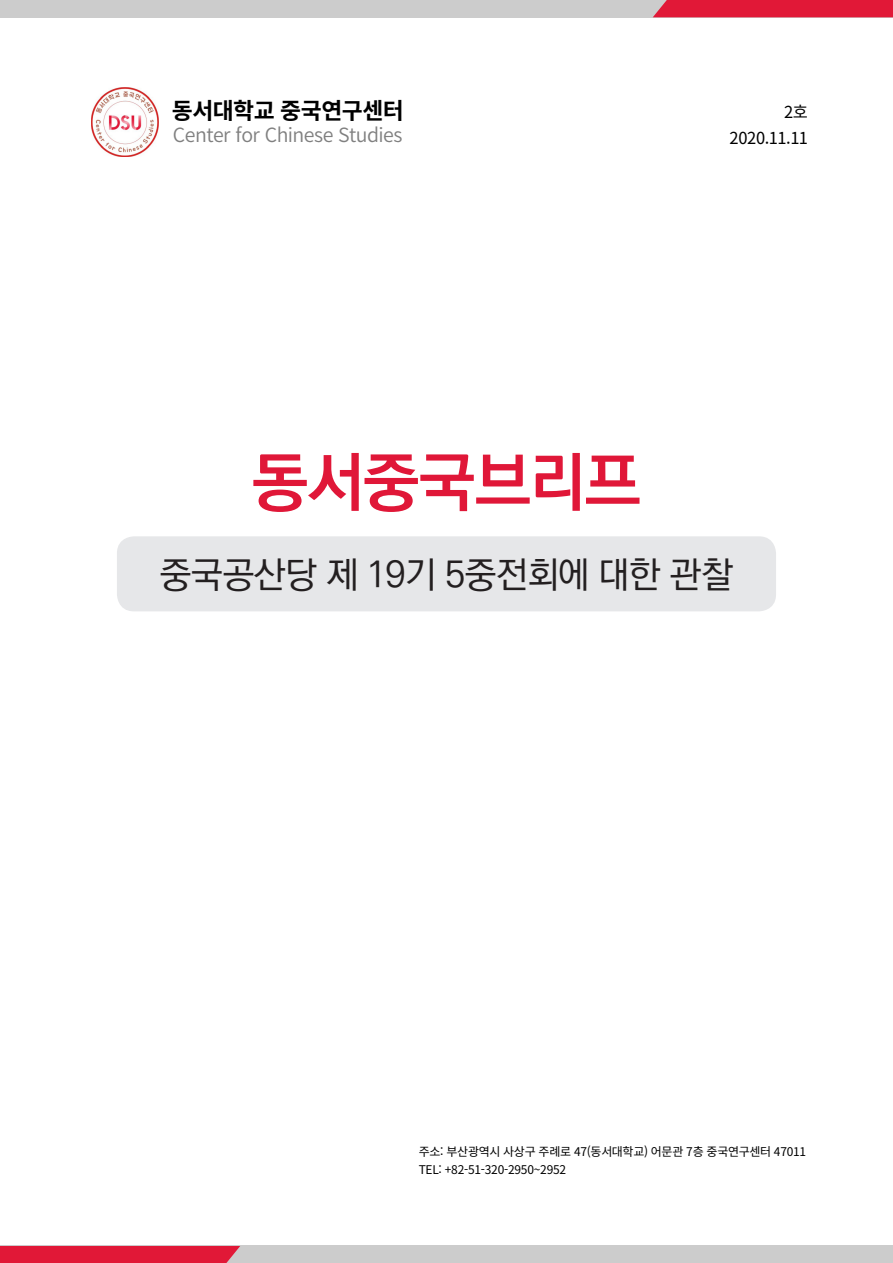
<style>
.page{position:relative;width:893px;height:1263px;background:#fff}
.page>*{position:absolute;margin:0;border:0;box-sizing:border-box;transform-origin:0 0}
.t1{font:64.65px "Ko Pub World Dotum PB";letter-spacing:-.015em;color:#e01738}
.t2{font:36.45px "Ko Pub World Dotum PM";letter-spacing:-.015em;color:#231f20}
.t3{font:700 22.8px "Noto Sans CJ Kkr";letter-spacing:-.02em;color:#000}
.t4{font:600 19.5px "Noto Sans CJ Kkr";letter-spacing:-.025em;color:#808080}
.t5{font:16.5px/26px "Noto Sans CJ Kkr";letter-spacing:-.02em;color:#000;text-align:right}
.t6{font:12px/18px "Noto Sans CJ Kkr";letter-spacing:-.02em;color:#000}
</style>
<div class="page">
<div style="left:117px;top:536px;width:659px;height:75px;background:#e6e7e9;border-radius:17px"></div>
<div style="left:0;top:1246px;width:893px;height:17px;background:#ccc"></div>
<div style="left:0;top:1246px;width:240px;height:17px;background:#e11837"></div>
<div style="left:0;top:0;width:893px;height:17px;background:#ccc"></div>
<div style="left:653px;top:0;width:240px;height:17px;background:#e11837"></div>
<img style="left:91px;top:87px;width:68px;height:70px">
<h3 class="t3" style="left:172px;top:98px;width:234px">동서대학교 중국연구센터</h3>
<h3 class="t4" style="left:173px;top:124px;width:231px">Center for Chinese Studies</h3>
<h3 class="t5" style="left:730px;top:99px;width:80px">2호<br>2020.11.11</h3>
<h1 class="t1" style="left:252px;top:435px;width:391px">동서중국브리프</h1>
<h2 class="t2" style="left:160px;top:549px;width:574px">중국공산당 제 19기 5중전회에 대한 관찰</h2>
<p class="t6" style="left:419px;top:1143px;width:389px">주소: 부산광역시 사상구 주례로 47(동서대학교) 어문관 7층 중국연구센터 47011<br>TEL: +82-51-320-2950~2952</p>
</div>
